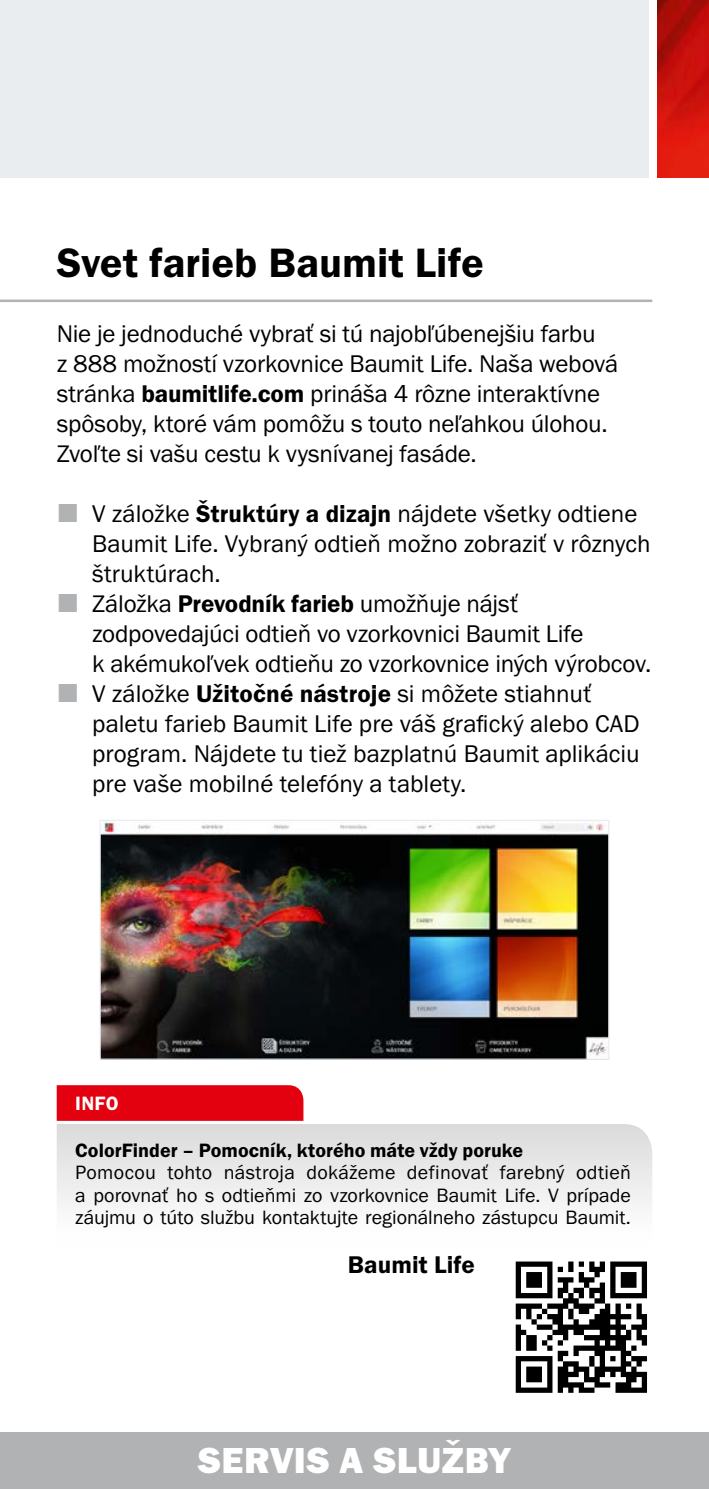
<style>
.page{position:relative;width:709px;height:1489px;background:#fff}
.page>*{position:absolute;margin:0;border:0;box-sizing:border-box;transform-origin:0 0}
.t1{font:42.5px "Franklin Got Itc TOT Dem";color:#000}
.t2{font:37.5px "Franklin Got Itc TOT Hea";letter-spacing:.01em;color:#fff}
.t3{font:25px/30px "Franklin Got Itc TOT Boo";letter-spacing:-.005em;color:#000}
.t4{font:25px "Franklin Got Itc TOT Dem";letter-spacing:.005em;color:#000}
.t5{font:20px/22.5px "Franklin Got Itc TOT Boo";color:#000;text-align:justify}
.t6{font:20px "Franklin Got Itc TOT Dem";letter-spacing:.005em;color:#000}
.t7{font:20px "Franklin Got Itc TOT Dem";color:#fff}
.s1{font-family:"Franklin Got Itc TOT Dem"}
</style>
<div class="page">
<img style="left:657px;top:0;width:52px;height:177px">
<div style="left:0;top:1431px;width:709px;height:57px;background:#b1b2b3"></div>
<div style="left:0;top:0;width:648px;height:177px;background:#eaedf0"></div>
<hr style="left:0;top:299px;width:652px;height:3px;background:#b1b2b3">
<svg style="left:515px;top:1261px;width:132px;height:131px"></svg>
<img style="left:101px;top:821px;width:506px;height:236px">
<div style="left:99px;top:819px;width:510px;height:240px;border:1px solid #eaedf0"></div>
<svg style="left:57px;top:1124px;width:595px;height:80px"></svg>
<div style="left:57px;top:1085px;width:246px;height:35px;background:#e3000f"></div>
<h1 class="t1" style="left:57px;top:238px;width:429px">Svet farieb Baumit Life</h1>
<p class="t3" style="left:57px;top:319px;width:563px">Nie je jednoduché vybrať si tú najobľúbenejšiu farbu<br>z 888 možností vzorkovnice Baumit Life. Naša webová stránka <span class="s1">baumitlife.com</span> prináša 4 rôzne interaktívne spôsoby, ktoré vám pomôžu s touto neľahkou úlohou.<br>Zvoľte si vašu cestu k vysnívanej fasáde.</p>
<p class="t3" style="left:92px;top:499px;width:560px">V záložke <span class="s1">Štruktúry a dizajn</span> nájdete všetky odtiene Baumit Life. Vybraný odtieň možno zobraziť v rôznych štruktúrach.<br>Záložka <span class="s1">Prevodník farieb</span> umožňuje nájsť zodpovedajúci odtieň vo vzorkovnici Baumit Life<br>k akémukoľvek odtieňu zo vzorkovnice iných výrobcov.<br>V záložke <span class="s1">Užitočné nástroje</span> si môžete stiahnuť paletu farieb Baumit Life pre váš grafický alebo CAD program. Nájdete tu tiež bazplatnú Baumit aplikáciu pre vaše mobilné telefóny a tablety.</p>
<p class="t7" style="left:75px;top:1091px;width:45px">INFO</p>
<p class="t6" style="left:75px;top:1138px;width:449px">ColorFinder – Pomocník, ktorého máte vždy poruke</p>
<p class="t5" style="left:75px;top:1161px;width:557px">Pomocou tohto nástroja dokážeme definovať farebný odtieň a porovnať ho s odtieňmi zo vzorkovnice Baumit Life. V prípade záujmu o túto službu kontaktujte regionálneho zástupcu Baumit.</p>
<p class="t4" style="left:348px;top:1250px;width:129px">Baumit Life</p>
<h2 class="t2" style="left:198px;top:1438px;width:314px">SERVIS A SLUŽBY</h2>
</div>
